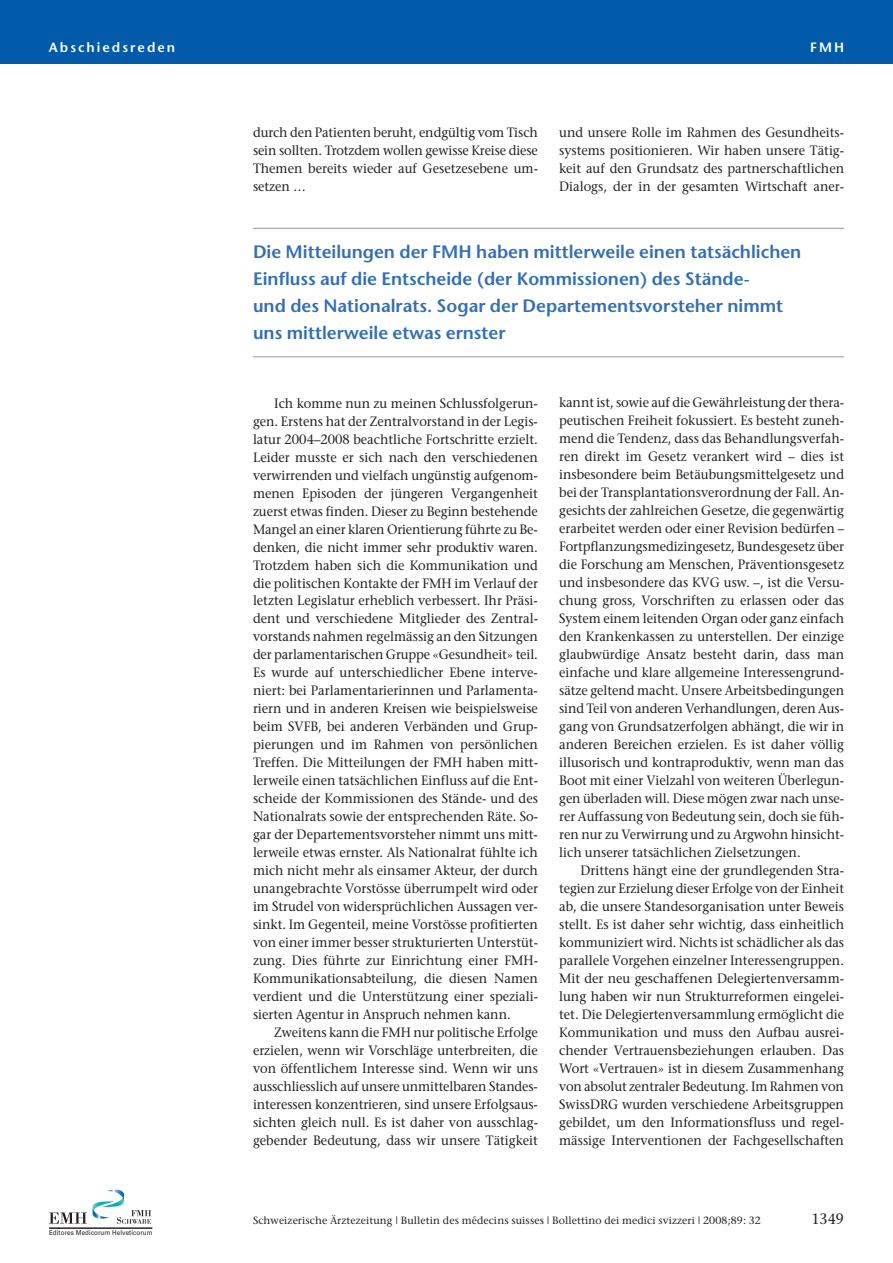
<style>
.page{position:relative;width:893px;height:1263px;background:#fff}
.page>*{position:absolute;margin:0;border:0;box-sizing:border-box;transform-origin:0 0}
.t1{font:600 18px/27px "Stone Sans";color:#326fb7}
.t2{font:15px "Stone Serif";color:#231f20;scale:.95 1}
.t3{font:13.5px/18px "Stone Serif";color:#231f20;text-align:justify;scale:.95 1}
.t4{font:600 13.5px "Stone Sans";letter-spacing:.15em;color:#fff}
.t5{font:10.5px "Stone Serif";letter-spacing:.01em;color:#231f20}
.t6{font:6.9px "Univers";letter-spacing:.015em;color:#231f20;scale:.9 1}
</style>
<div class="page">
<div style="left:0;top:0;width:893px;height:64px;background:#015aaa"></div>
<svg style="left:49px;top:1189px;width:102px;height:35px"></svg>
<hr style="left:49px;top:1228px;width:103px;height:1px;background:#231f20">
<hr style="left:253px;top:228px;width:591px;height:1px;background:#939598">
<hr style="left:253px;top:356px;width:591px;height:1px;background:#939598">
<p class="t4" style="left:49px;top:42px;width:128px">Abschiedsreden</p>
<p class="t4" style="left:810px;top:42px;width:35px">FMH</p>
<p class="t3" style="left:253px;top:125px;width:301px">durch den Patienten beruht, endgültig vom Tisch sein sollten. Trotzdem wollen gewisse Kreise diese Themen bereits wieder auf Gesetzesebene um&shy;setzen …</p>
<p class="t3" style="left:559px;top:125px;width:301px">und unsere Rolle im Rahmen des Gesundheits - systems positionieren. Wir haben unsere Tätig&shy;keit auf den Grundsatz des partnerschaftlichen Dialogs, der in der gesamten Wirtschaft aner-</p>
<h1 class="t1" style="left:253px;top:241px;width:550px">Die Mitteilungen der FMH haben mittlerweile einen tatsächlichen Einfluss auf die Entscheide (der Kommissionen) des Stände-<br>und des Nationalrats. Sogar der Departementsvorsteher nimmt uns mittlerweile etwas ernster</h1>
<p class="t3" style="left:253px;top:395px;width:301px;text-indent:21px">Ich komme nun zu meinen Schlussfolgerun&shy;gen. Erstens hat der Zentralvorstand in der Legis&shy;latur 2004–2008 beachtliche Fortschritte erzielt.<br>Leider musste er sich nach den verschiedenen verwirrenden und vielfach ungünstig aufgenom - menen Episoden der jüngeren Vergangenheit zuerst etwas finden. Dieser zu Beginn bestehende Mangel an einer klaren Orientierung führte zu Be&shy;denken, die nicht immer sehr produktiv waren.<br>Trotzdem haben sich die Kommunikation und die politischen Kontakte der FMH im Verlauf der letzten Legislatur erheblich verbessert. Ihr Präsi&shy;dent und verschiedene Mitglieder des Zentral&shy;vorstands nahmen regelmässig an den Sitzungen der parlamentarischen Gruppe «Gesundheit» teil.<br>Es wurde auf unterschiedlicher Ebene interve&shy;niert: bei Parlamentarierinnen und Parlamenta&shy;riern und in anderen Kreisen wie beispielsweise beim SVFB, bei anderen Verbänden und Grup&shy;pierungen und im Rahmen von persönlichen Treffen. Die Mitteilungen der FMH haben mitt&shy;lerweile einen tatsächlichen Einfluss auf die Ent&shy;scheide der Kommissionen des Stände- und des Nationalrats sowie der entsprechenden Räte. So&shy;gar der Departementsvorsteher nimmt uns mitt&shy;lerweile etwas ernster. Als Nationalrat fühlte ich mich nicht mehr als einsamer Akteur, der durch unangebrachte Vorstösse überrumpelt wird oder im Strudel von widersprüchlichen Aussagen ver&shy;sinkt. Im Gegenteil, meine Vorstösse profitierten von einer immer besser strukturierten Unterstüt&shy;zung. Dies führte zur Einrichtung einer FMH-Kommunikationsabteilung, die diesen Namen verdient und die Unterstützung einer speziali&shy;sierten Agentur in Anspruch nehmen kann.</p>
<p class="t3" style="left:253px;top:1025px;width:301px;text-indent:21px">Zweitens kann die FMH nur politische Erfolge erzielen, wenn wir Vorschläge unterbreiten, die von öffentlichem Interesse sind. Wenn wir uns ausschliesslich auf unsere unmittelbaren Standes - interessen konzentrieren, sind unsere Erfolgsaus - sichten gleich null. Es ist daher von ausschlag - gebender Bedeutung, dass wir unsere Tätigkeit</p>
<p class="t3" style="left:559px;top:395px;width:301px">kannt ist, sowie auf die Gewährleistung der thera - peutischen Freiheit fokussiert. Es besteht zuneh&shy;mend die Tendenz, dass das Behandlungsverfah&shy;ren direkt im Gesetz verankert wird – dies ist ins besondere beim Betäubungsmittelgesetz und bei der Transplantationsverordnung der Fall. An&shy;gesichts der zahlreichen Gesetze, die gegenwärtig erarbeitet werden oder einer Revision bedürfen – Fortpflanzungsmedizingesetz, Bundesgesetz über die Forschung am Menschen, Präventionsgesetz und insbesondere das KVG usw. –, ist die Versu&shy;chung gross, Vorschriften zu erlassen oder das System einem leitenden Organ oder ganz einfach den Krankenkassen zu unterstellen. Der einzige glaubwürdige Ansatz besteht darin, dass man einfache und klare allgemeine Interessengrund&shy;sätze geltend macht. Unsere Arbeitsbedingungen sind Teil von anderen Verhandlungen, deren Aus&shy;gang von Grundsatzerfolgen abhängt, die wir in anderen Bereichen erzielen. Es ist daher völlig illusorisch und kontraproduktiv, wenn man das Boot mit einer Vielzahl von weiteren Überlegun&shy;gen überladen will. Diese mögen zwar nach unse&shy;rer Auffassung von Bedeutung sein, doch sie füh&shy;ren nur zu Verwirrung und zu Argwohn hinsicht - lich unserer tatsächlichen Zielsetzungen.</p>
<p class="t3" style="left:559px;top:863px;width:301px;text-indent:21px">Drittens hängt eine der grundlegenden Stra&shy;tegien zur Erzielung dieser Erfolge von der Einheit ab, die unsere Standesorganisation unter Beweis stellt. Es ist daher sehr wichtig, dass einheitlich kommuniziert wird. Nichts ist schädlicher als das parallele Vorgehen einzelner Interessengruppen.<br>Mit der neu geschaffenen Delegiertenversamm&shy;lung haben wir nun Strukturreformen eingelei&shy;tet. Die Delegiertenversammlung ermöglicht die Kommunikation und muss den Aufbau ausrei&shy;chender Vertrauensbeziehungen erlauben. Das Wort «Vertrauen» ist in diesem Zusammenhang von absolut zentraler Bedeutung. Im Rahmen von SwissDRG wurden verschiedene Arbeitsgruppen gebildet, um den Informationsfluss und regel&shy;mässige Interventionen der Fachgesellschaften</p>
<p class="t6" style="left:49px;top:1229px;width:117px">Editores Medicorum Helveticorum</p>
<p class="t5" style="left:253px;top:1216px;width:509px">Schweizerische Ärztezeitung | Bulletin des médecins suisses | Bollettino dei medici svizzeri | 2008;89: 32</p>
<p class="t2" style="left:811px;top:1213px;width:36px">1349</p>
</div>
